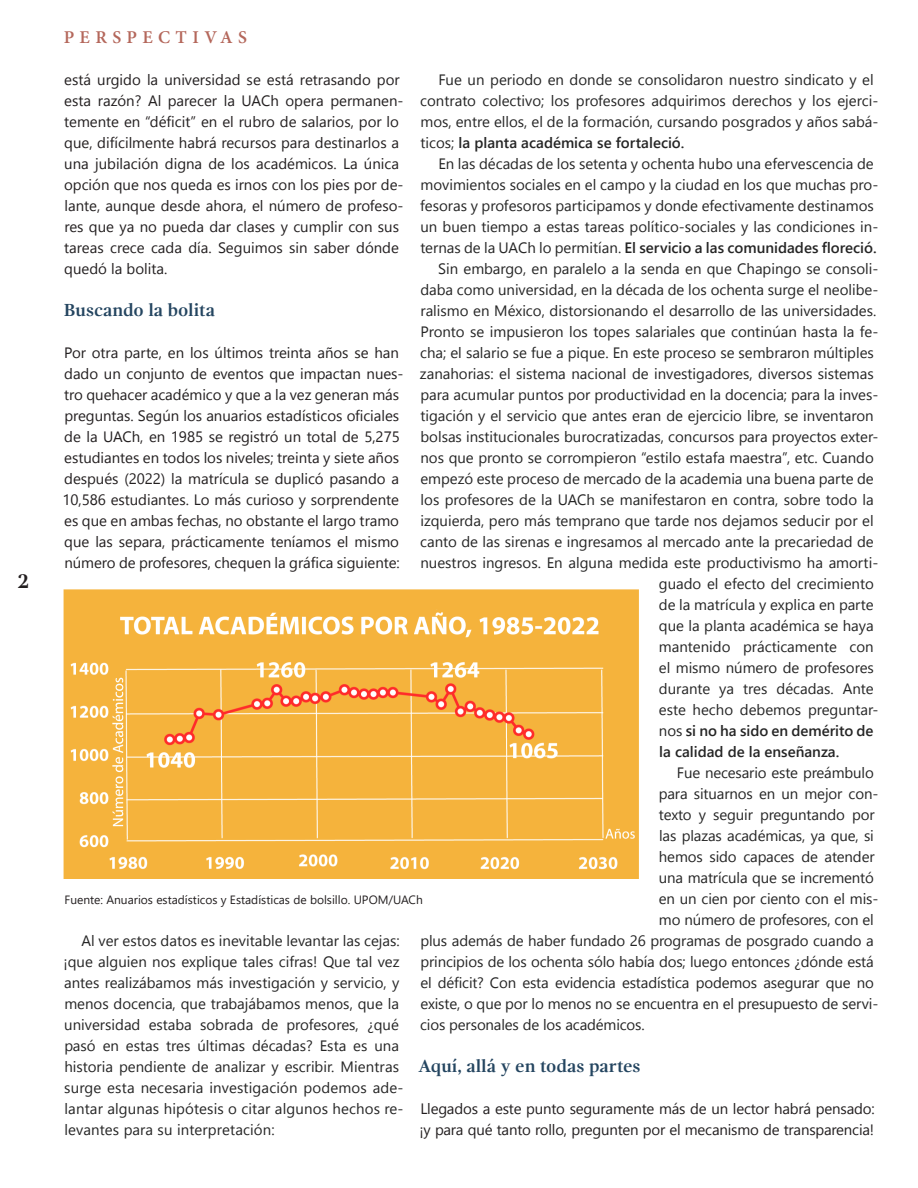
<style>
.page{position:relative;width:918px;height:1188px;background:#fff}
.page>*{position:absolute;margin:0;border:0;box-sizing:border-box;transform-origin:0 0}
.t1{font:700 21px "Gandhi Serif";color:#231f20}
.Subtitulo{font:700 18px "Gandhi Serif";color:#244560}
.Seccion_margen{font:600 18px "Minion Pro";letter-spacing:.3em;color:#b4675b}
.Cuerpo_de_texto_sangrado{font:15px/21px "Segoe UI Historic";color:#252525}
.Cuerpo_de_texto{font:15px/21px "Segoe UI Historic";letter-spacing:-.005em;color:#231f20}
.Cuerpo_de_texto_sangrado-2{font:600 15px "Segoe UI";color:#252525}
.Pie_de_foto{font:12px "Segoe UI";color:#231f20}
.s1{font-family:"Segoe UI";font-weight:600}
.s2{font-family:"Segoe UI Historic";font-weight:400}
</style>
<div class="page">
<img style="left:64px;top:589px;width:574px;height:290px">
<h1 class="t1" style="left:18px;top:569px;width:13px">2</h1>
<p class="Seccion_margen" style="left:64px;top:25px;width:185px">PERSPECTIVAS</p>
<p class="Cuerpo_de_texto" style="left:64px;top:69px;width:341px">está urgido la universidad se está retrasando por esta razón? Al parecer la UACh opera permanen&shy;temente en “déficit” en el rubro de salarios, por lo que, difícilmente habrá recursos para destinarlos a una jubilación digna de los académicos. La única opción que nos queda es irnos con los pies por de&shy;lante, aunque desde ahora, el número de profeso&shy;res que ya no pueda dar clases y cumplir con sus tareas crece cada día. Seguimos sin saber dónde quedó la bolita.</p>
<p class="Subtitulo" style="left:64px;top:299px;width:153px">Buscando la bolita</p>
<p class="Cuerpo_de_texto" style="left:62px;top:342px;width:343px">Por otra parte, en los últimos treinta años se han dado un conjunto de eventos que impactan nues&shy;tro quehacer académico y que a la vez generan más preguntas. Según los anuarios estadísticos oficiales de la UACh, en 1985 se registró un total de 5,275 estudiantes en todos los niveles; treinta y siete años después (2022) la matrícula se duplicó pasando a 10,586 estudiantes. Lo más curioso y sorprendente es que en ambas fechas, no obstante el largo tramo que las separa, prácticamente teníamos el mismo número de profesores, chequen la gráfica siguiente:</p>
<p class="Cuerpo_de_texto_sangrado" style="left:420px;top:69px;width:460px;text-indent:18px">Fue un periodo en donde se consolidaron nuestro sindicato y el contrato colectivo; los profesores adquirimos derechos y los ejerci&shy;mos, entre ellos, el de la formación, cursando posgrados y años sabá&shy;ticos; <span class="s1">la planta académica se fortaleció.</span></p>
<p class="Cuerpo_de_texto_sangrado" style="left:420px;top:153px;width:460px;text-indent:18px">En las décadas de los setenta y ochenta hubo una efervescencia de movimientos sociales en el campo y la ciudad en los que muchas pro&shy;fesoras y profesoros participamos y donde efectivamente destinamos un buen tiempo a estas tareas político-sociales y las condiciones in&shy;ternas de la UACh lo permitían. <span class="s1">El servicio a las comunidades floreció.</span></p>
<p class="Cuerpo_de_texto_sangrado" style="left:438px;top:258px;width:442px">Sin embargo, en paralelo a la senda en que Chapingo se consoli-</p>
<p class="Cuerpo_de_texto_sangrado" style="left:420px;top:279px;width:459px">daba como universidad, en la década de los ochenta surge el neolibe-</p>
<p class="Cuerpo_de_texto_sangrado" style="left:420px;top:300px;width:457px">ralismo en México, distorsionando el desarrollo de las universidades.</p>
<p class="Cuerpo_de_texto_sangrado" style="left:420px;top:321px;width:460px">Pronto se impusieron los topes salariales que continúan hasta la fe-</p>
<p class="Cuerpo_de_texto_sangrado" style="left:420px;top:342px;width:455px">cha; el salario se fue a pique. En este proceso se sembraron múltiples</p>
<p class="Cuerpo_de_texto_sangrado" style="left:420px;top:363px;width:455px">zanahorias: el sistema nacional de investigadores, diversos sistemas</p>
<p class="Cuerpo_de_texto_sangrado" style="left:420px;top:384px;width:459px">para acumular puntos por productividad en la docencia; para la inves-</p>
<p class="Cuerpo_de_texto_sangrado" style="left:420px;top:405px;width:455px">tigación y el servicio que antes eran de ejercicio libre, se inventaron</p>
<p class="Cuerpo_de_texto_sangrado" style="left:420px;top:426px;width:459px">bolsas institucionales burocratizadas, concursos para proyectos exter-</p>
<p class="Cuerpo_de_texto_sangrado" style="left:420px;top:447px;width:455px">nos que pronto se corrompieron “estilo estafa maestra”, etc. Cuando</p>
<p class="Cuerpo_de_texto_sangrado" style="left:420px;top:468px;width:455px">empezó este proceso de mercado de la academia una buena parte de</p>
<p class="Cuerpo_de_texto_sangrado" style="left:421px;top:489px;width:455px">los profesores de la UACh se manifestaron en contra, sobre todo la</p>
<p class="Cuerpo_de_texto_sangrado" style="left:420px;top:510px;width:455px">izquierda, pero más temprano que tarde nos dejamos seducir por el</p>
<p class="Cuerpo_de_texto_sangrado" style="left:420px;top:531px;width:455px">canto de las sirenas e ingresamos al mercado ante la precariedad de</p>
<p class="Cuerpo_de_texto_sangrado" style="left:420px;top:552px;width:459px">nuestros ingresos. En alguna medida este productivismo ha amorti-</p>
<p class="Cuerpo_de_texto_sangrado" style="left:659px;top:573px;width:216px">guado el efecto del crecimiento</p>
<p class="Cuerpo_de_texto_sangrado" style="left:659px;top:594px;width:216px">de la matrícula y explica en parte</p>
<p class="Cuerpo_de_texto_sangrado" style="left:659px;top:615px;width:216px">que la planta académica se haya</p>
<p class="Cuerpo_de_texto_sangrado" style="left:659px;top:636px;width:216px">mantenido prácticamente con</p>
<p class="Cuerpo_de_texto_sangrado" style="left:659px;top:657px;width:216px">el mismo número de profesores</p>
<p class="Cuerpo_de_texto_sangrado" style="left:659px;top:678px;width:216px">durante ya tres décadas. Ante</p>
<p class="Cuerpo_de_texto_sangrado" style="left:659px;top:699px;width:221px">este hecho debemos preguntar-</p>
<p class="Cuerpo_de_texto_sangrado-2" style="left:659px;top:716px;width:216px"><span class="s2">nos</span> si no ha sido en demérito de</p>
<p class="Cuerpo_de_texto_sangrado-2" style="left:659px;top:737px;width:182px">la calidad de la enseñanza.</p>
<p class="Cuerpo_de_texto_sangrado" style="left:677px;top:762px;width:198px">Fue necesario este preámbulo</p>
<p class="Cuerpo_de_texto_sangrado" style="left:659px;top:783px;width:221px">para situarnos en un mejor con-</p>
<p class="Cuerpo_de_texto_sangrado" style="left:659px;top:804px;width:217px">texto y seguir preguntando por</p>
<p class="Cuerpo_de_texto_sangrado" style="left:659px;top:825px;width:216px">las plazas académicas, ya que, si</p>
<p class="Cuerpo_de_texto_sangrado" style="left:659px;top:846px;width:217px">hemos sido capaces de atender</p>
<p class="Cuerpo_de_texto_sangrado" style="left:659px;top:867px;width:216px">una matrícula que se incrementó</p>
<p class="Cuerpo_de_texto_sangrado" style="left:659px;top:888px;width:221px">en un cien por ciento con el mis-</p>
<p class="Cuerpo_de_texto_sangrado" style="left:659px;top:909px;width:216px">mo número de profesores, con el</p>
<p class="Cuerpo_de_texto_sangrado" style="left:420px;top:930px;width:455px">plus además de haber fundado 26 programas de posgrado cuando a</p>
<p class="Cuerpo_de_texto_sangrado" style="left:420px;top:951px;width:455px">principios de los ochenta sólo había dos; luego entonces ¿dónde está</p>
<p class="Cuerpo_de_texto_sangrado" style="left:420px;top:972px;width:455px">el déficit? Con esta evidencia estadística podemos asegurar que no</p>
<p class="Cuerpo_de_texto_sangrado" style="left:420px;top:993px;width:459px">existe, o que por lo menos no se encuentra en el presupuesto de servi-</p>
<p class="Cuerpo_de_texto_sangrado" style="left:420px;top:1014px;width:226px">cios personales de los académicos.</p>
<p class="Subtitulo" style="left:418px;top:1055px;width:224px">Aquí, allá y en todas partes</p>
<p class="Cuerpo_de_texto" style="left:420px;top:1098px;width:457px">Llegados a este punto seguramente más de un lector habrá pensado: ¡y para qué tanto rollo, pregunten por el mecanismo de transparencia!</p>
<p class="Pie_de_foto" style="left:64px;top:888px;width:360px">Fuente: Anuarios estadísticos y Estadísticas de bolsillo. UPOM/UACh</p>
<p class="Cuerpo_de_texto_sangrado" style="left:63px;top:930px;width:342px;text-indent:18px">Al ver estos datos es inevitable levantar las cejas: ¡que alguien nos explique tales cifras! Que tal vez antes realizábamos más investigación y servicio, y menos docencia, que trabajábamos menos, que la universidad estaba sobrada de profesores, ¿qué pasó en estas tres últimas décadas? Esta es una historia pendiente de analizar y escribir. Mientras surge esta necesaria investigación podemos ade&shy;lantar algunas hipótesis o citar algunos hechos re&shy;levantes para su interpretación:</p>
</div>
